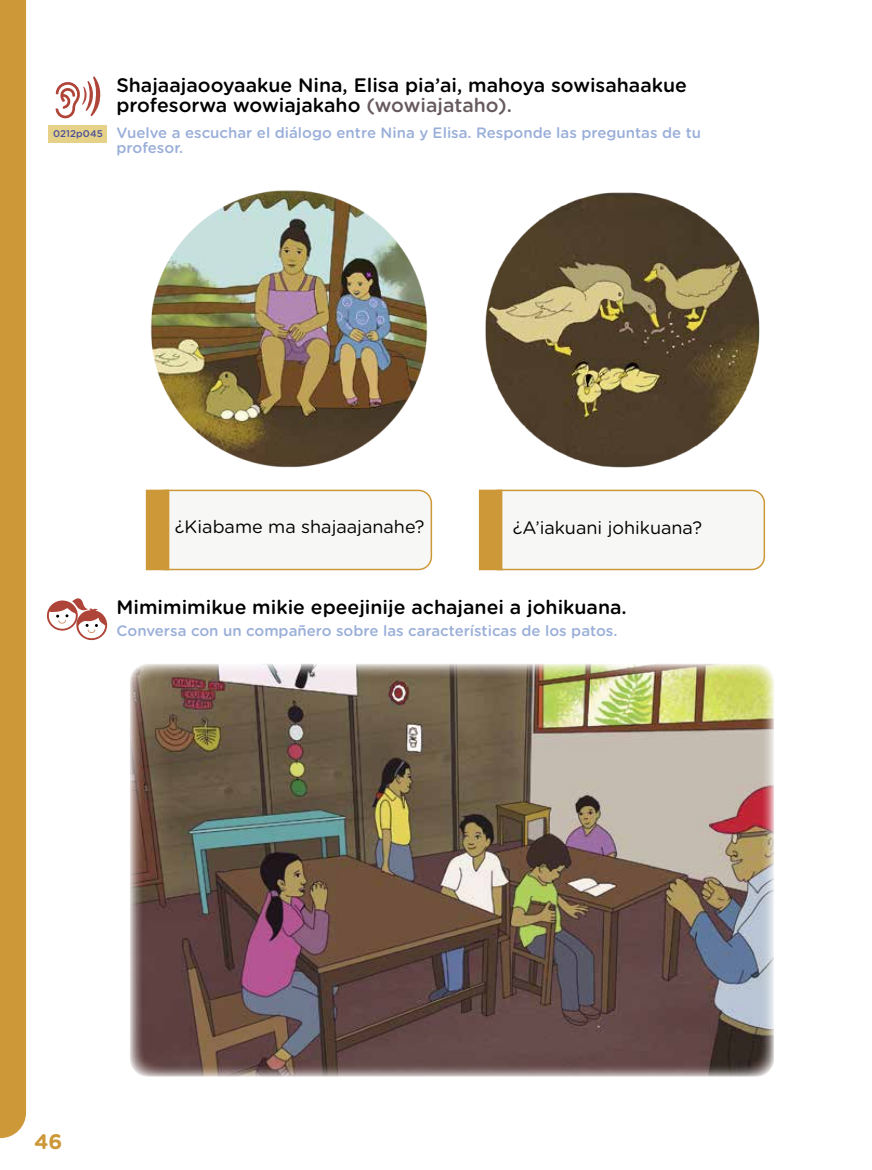
<style>
.page{position:relative;width:872px;height:1170px;background:#fff}
.page>*{position:absolute;margin:0;border:0;box-sizing:border-box;transform-origin:0 0}
.t1{font:700 21px "Gotham Rounded";color:#cd9838}
.t2{font:500 19.5px/19.5px "Gotham Rounded";color:#000}
.t3{font:18px "Gotham Rounded";color:#000}
.t4{font:500 15px/15px "Gotham Rounded";color:#9aafd9}
.t5{font:500 9.75px "Gotham Rounded";letter-spacing:.01em;color:#4a5099}
.s1{color:#665a5d}
</style>
<div class="page">
<img style="left:150px;top:190px;width:278px;height:278px">
<img style="left:485px;top:192px;width:275px;height:276px">
<svg style="left:163px;top:489px;width:270px;height:82px"></svg>
<svg style="left:496px;top:489px;width:270px;height:82px"></svg>
<div style="left:147px;top:490px;width:22px;height:79px;background:#cd9838"></div>
<div style="left:146px;top:489px;width:23px;height:81px;border:2px solid #cd9838"></div>
<div style="left:479px;top:490px;width:22px;height:79px;background:#cd9838"></div>
<div style="left:479px;top:489px;width:23px;height:81px;border:2px solid #cd9838"></div>
<div style="left:0;top:0;width:26px;height:1137px;background:#cd9838"></div>
<div style="left:49px;top:125px;width:58px;height:17px;background:#e6d189"></div>
<svg style="left:56px;top:76px;width:45px;height:43px"></svg>
<img style="left:130px;top:664px;width:644px;height:412px">
<svg style="left:47px;top:598px;width:61px;height:43px"></svg>
<p class="t5" style="left:53px;top:126px;width:51px">0212p045</p>
<p class="t2" style="left:116px;top:75px;width:572px">Shajaajaooyaakue Nina, Elisa pia’ai, mahoya sowisahaakue profesorwa wowiajakaho <span class="s1">(wowiajataho).</span></p>
<p class="t4" style="left:117px;top:124px;width:586px">Vuelve a escuchar el diálogo entre Nina y Elisa. Responde las preguntas de tu profesor.</p>
<p class="t3" style="left:175px;top:514px;width:251px">¿Kiabame ma shajaajanahe?</p>
<p class="t3" style="left:513px;top:515px;width:191px">¿A’iakuani johikuana?</p>
<p class="t2" style="left:117px;top:596px;width:512px">Mimimimikue mikie epeejinije achajanei a johikuana.</p>
<p class="t4" style="left:117px;top:622px;width:502px">Conversa con un compañero sobre las características de los patos.</p>
<p class="t1" style="left:34px;top:1125px;width:30px">46</p>
</div>
